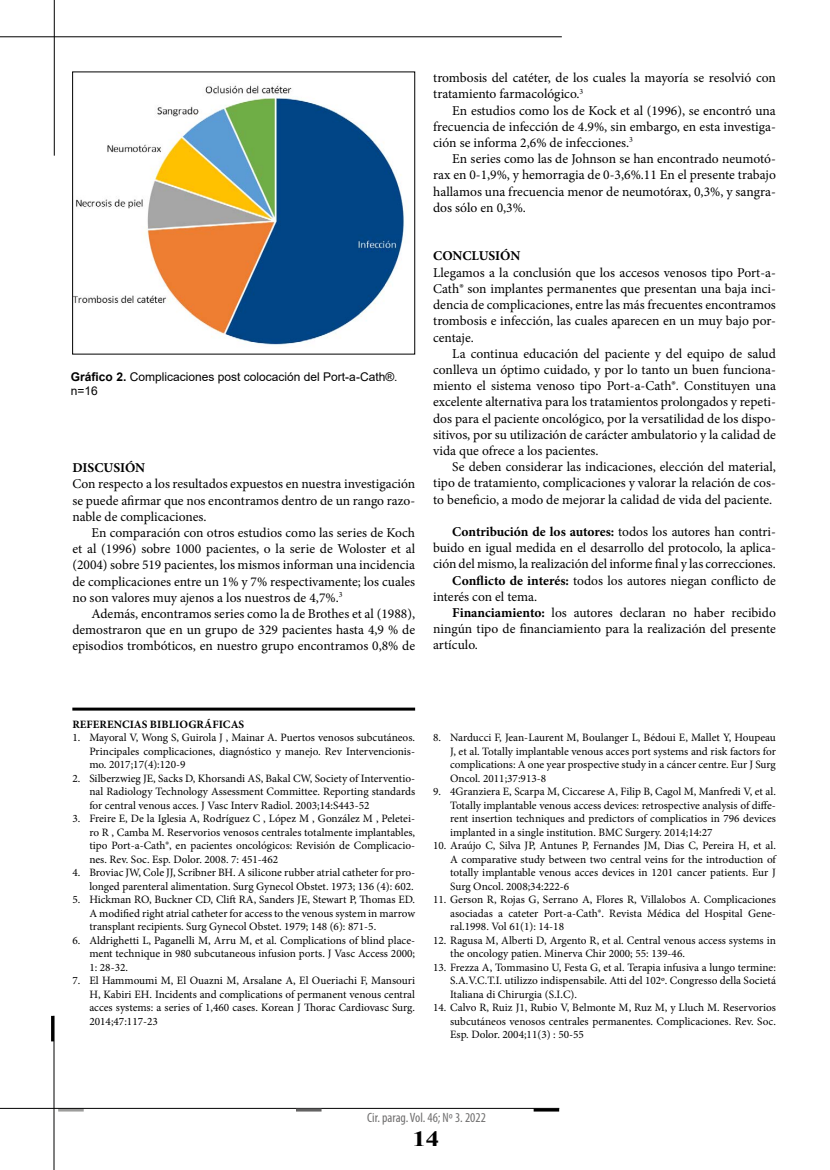
<style>
.page{position:relative;width:830px;height:1170px;background:#fff}
.page>*{position:absolute;margin:0;border:0;box-sizing:border-box;transform-origin:0 0}
.t1{font:700 21.6px "Times New Roman";color:#000;scale:1.25 1}
.t2{font:13.5px/16.2px "Minion Pro";color:#000;text-align:justify}
.t3{font:700 13.5px "Minion Pro";letter-spacing:-.01em;color:#000}
.t4{font:condensed 13.5px "Myriad Pro";color:#706f6f}
.t5{font:12px/14.4px "Arial";color:#000}
.t6{font:11.25px/13.5px "Minion Pro";color:#000;text-align:justify}
.t7{font:700 11.25px "Minion Pro";letter-spacing:.01em;color:#000}
.s1{font-weight:700}
.s2{font-weight:400}
</style>
<div class="page">
<hr style="left:58px;top:1108px;width:26px;height:3px;background:#9d9d9c">
<hr style="left:0;top:1107px;width:559px;height:1px;background:#000">
<hr style="left:533px;top:1108px;width:26px;height:3px;background:#000">
<hr style="left:296px;top:1108px;width:25px;height:3px;background:#646363">
<hr style="left:54px;top:1015px;width:1px;height:154px;background:#000">
<hr style="left:51px;top:1015px;width:3px;height:26px;background:#000">
<hr style="left:0;top:36px;width:561px;height:1px;background:#000">
<hr style="left:54px;top:0;width:1px;height:156px;background:#000">
<img style="left:74px;top:85px;width:330px;height:260px">
<hr style="left:72px;top:707px;width:343px;height:3px;background:#000">
<p class="t5" style="left:71px;top:369px;width:328px"><span class="s1">Gráfico 2.</span> Complicaciones post colocación del Port-a-Cath®. n=16</p>
<p class="t3" style="left:72px;top:458px;width:74px">DISCUSIÓN</p>
<p class="t2" style="left:72px;top:476px;width:344px">Con respecto a los resultados expuestos en nuestra investigación se puede afirmar que nos encontramos dentro de un rango razo&shy;nable de complicaciones.</p>
<p class="t2" style="left:72px;top:524px;width:344px;text-indent:19px">En comparación con otros estudios como las series de Koch et al (1996) sobre 1000 pacientes, o la serie de Woloster et al (2004) sobre 519 pacientes, los mismos informan una incidencia de complicaciones entre un 1% y 7% respectivamente; los cuales no son valores muy ajenos a los nuestros de 4,7%.<sup>3</sup></p>
<p class="t2" style="left:72px;top:605px;width:344px;text-indent:19px">Además, encontramos series como la de Brothes et al (1988), demostraron que en un grupo de 329 pacientes hasta 4,9 % de episodios trombóticos, en nuestro grupo encontramos 0,8% de</p>
<p class="t2" style="left:433px;top:70px;width:344px">trombosis del catéter, de los cuales la mayoría se resolvió con tratamiento farmacológico.<sup>3</sup></p>
<p class="t2" style="left:433px;top:102px;width:344px;text-indent:19px">En estudios como los de Kock et al (1996), se encontró una frecuencia de infección de 4.9%, sin embargo, en esta investiga&shy;ción se informa 2,6% de infecciones.<sup>3</sup></p>
<p class="t2" style="left:433px;top:151px;width:344px;text-indent:19px">En series como las de Johnson se han encontrado neumotó&shy;rax en 0-1,9%, y hemorragia de 0-3,6%.11 En el presente trabajo hallamos una frecuencia menor de neumotórax, 0,3%, y sangra&shy;dos sólo en 0,3%.</p>
<p class="t3" style="left:433px;top:246px;width:89px">CONCLUSIÓN</p>
<p class="t2" style="left:433px;top:264px;width:344px">Llegamos a la conclusión que los accesos venosos tipo Port-a-Cath® son implantes permanentes que presentan una baja inci&shy;dencia de complicaciones, entre las más frecuentes encontramos trombosis e infección, las cuales aparecen en un muy bajo por&shy;centaje.</p>
<p class="t2" style="left:433px;top:345px;width:344px;text-indent:19px">La continua educación del paciente y del equipo de salud conlleva un óptimo cuidado, y por lo tanto un buen funciona&shy;miento el sistema venoso tipo Port-a-Cath®. Constituyen una excelente alternativa para los tratamientos prolongados y repeti&shy;dos para el paciente oncológico, por la versatilidad de los dispo&shy;sitivos, por su utilización de carácter ambulatorio y la calidad de vida que ofrece a los pacientes.</p>
<p class="t2" style="left:433px;top:459px;width:344px;text-indent:19px">Se deben considerar las indicaciones, elección del material, tipo de tratamiento, complicaciones y valorar la relación de cos&shy;to beneficio, a modo de mejorar la calidad de vida del paciente.</p>
<p class="t3" style="left:452px;top:522px;width:325px">Contribución de los autores: <span class="s2">todos los autores han contri-</span></p>
<p class="t2" style="left:433px;top:540px;width:344px">buido en igual medida en el desarrollo del protocolo, la aplica-</p>
<p class="t2" style="left:433px;top:556px;width:344px">ción del mismo, la realización del informe final y las correcciones.</p>
<p class="t2" style="left:452px;top:572px;width:325px"><span class="s1">Conflicto de interés:</span> todos los autores niegan conflicto de</p>
<p class="t2" style="left:433px;top:588px;width:105px">interés con el tema.</p>
<p class="t2" style="left:452px;top:604px;width:325px"><span class="s1">Financiamiento:</span> los autores declaran no haber recibido</p>
<p class="t2" style="left:433px;top:621px;width:344px">ningún tipo de financiamiento para la realización del presente</p>
<p class="t2" style="left:433px;top:637px;width:46px">artículo.</p>
<p class="t7" style="left:72px;top:716px;width:173px">REFERENCIAS BIBLIOGRÁFICAS</p>
<p class="t6" style="left:89px;top:730px;width:327px;text-indent:-17px">1. Mayoral V, Wong S, Guirola J , Mainar A. Puertos venosos subcutáneos.<br>Principales complicaciones, diagnóstico y manejo. Rev Intervencionis&shy;mo. 2017;17(4):120-9</p>
<p class="t6" style="left:89px;top:771px;width:327px;text-indent:-17px">2. Silberzwieg JE, Sacks D, Khorsandi AS, Bakal CW, Society of Interventio&shy;nal Radiology Technology Assessment Committee. Reporting standards for central venous acces. J Vasc Interv Radiol. 2003;14:S443-52</p>
<p class="t6" style="left:89px;top:811px;width:327px;text-indent:-17px">3. Freire E, De la Iglesia A, Rodríguez C , López M , González M , Peletei&shy;ro R , Camba M. Reservorios venosos centrales totalmente implantables, tipo Port-a-Cath®, en pacientes oncológicos: Revisión de Complicacio&shy;nes. Rev. Soc. Esp. Dolor. 2008. 7: 451-462</p>
<p class="t6" style="left:72px;top:865px;width:344px;text-align:right">4. Broviac JW, Cole JJ, Scribner BH. A silicone rubber atrial catheter for pro&shy;longed parenteral alimentation. Surg Gynecol Obstet. 1973; 136 (4): 602.</p>
<p class="t6" style="left:89px;top:892px;width:327px;text-indent:-17px">5. Hickman RO, Buckner CD, Clift RA, Sanders JE, Stewart P, Thomas ED.<br>A modified right atrial catheter for access to the venous system in marrow transplant recipients. Surg Gynecol Obstet. 1979; 148 (6): 871-5.</p>
<p class="t6" style="left:89px;top:933px;width:327px;text-indent:-17px">6. Aldrighetti L, Paganelli M, Arru M, et al. Complications of blind place&shy;ment technique in 980 subcutaneous infusion ports. J Vasc Access 2000; 1: 28-32.</p>
<p class="t6" style="left:89px;top:973px;width:327px;text-indent:-17px">7. El Hammoumi M, El Ouazni M, Arsalane A, El Oueriachi F, Mansouri H, Kabiri EH. Incidents and complications of permanent venous central acces systems: a series of 1,460 cases. Korean J Thorac Cardiovasc Surg.<br>2014;47:117-23</p>
<p class="t6" style="left:450px;top:731px;width:327px;text-indent:-17px">8. Narducci F, Jean-Laurent M, Boulanger L, Bédoui E, Mallet Y, Houpeau J, et al. Totally implantable venous acces port systems and risk factors for complications: A one year prospective study in a cáncer centre. Eur J Surg Oncol. 2011;37:913-8</p>
<p class="t6" style="left:450px;top:785px;width:327px;text-indent:-17px">9. 4Granziera E, Scarpa M, Ciccarese A, Filip B, Cagol M, Manfredi V, et al.<br>Totally implantable venous access devices: retrospective analysis of diffe&shy;rent insertion techniques and predictors of complicatios in 796 devices implanted in a single institution. BMC Surgery. 2014;14:27</p>
<p class="t6" style="left:450px;top:839px;width:327px;text-indent:-17px">10. Araújo C, Silva JP, Antunes P, Fernandes JM, Dias C, Pereira H, et al.<br>A comparative study between two central veins for the introduction of totally implantable venous acces devices in 1201 cancer patients. Eur J Surg Oncol. 2008;34:222-6</p>
<p class="t6" style="left:450px;top:893px;width:327px;text-indent:-17px">11. Gerson R, Rojas G, Serrano A, Flores R, Villalobos A. Complicaciones asociadas a cateter Port-a-Cath®. Revista Médica del Hospital Gene&shy;ral.1998. Vol 61(1): 14-18</p>
<p class="t6" style="left:450px;top:933px;width:327px;text-indent:-17px">12. Ragusa M, Alberti D, Argento R, et al. Central venous access systems in the oncology patien. Minerva Chir 2000; 55: 139-46.</p>
<p class="t6" style="left:450px;top:960px;width:327px;text-indent:-17px">13. Frezza A, Tommasino U, Festa G, et al. Terapia infusiva a lungo termine:<br>S.A.V.C.T.I. utilizzo indispensabile. Atti del 102º. Congresso della Societá Italiana di Chirurgia (S.I.C).</p>
<p class="t6" style="left:450px;top:1001px;width:327px;text-indent:-17px">14. Calvo R, Ruiz J1, Rubio V, Belmonte M, Ruz M, y Lluch M. Reservorios subcutáneos venosos centrales permanentes. Complicaciones. Rev. Soc.<br>Esp. Dolor. 2004;11(3) : 50-55</p>
<p class="t4" style="left:367px;top:1109px;width:120px">Cir. parag. Vol. 46; Nº 3. 2022</p>
<h1 class="t1" style="left:412px;top:1123px;width:23px">14</h1>
</div>
